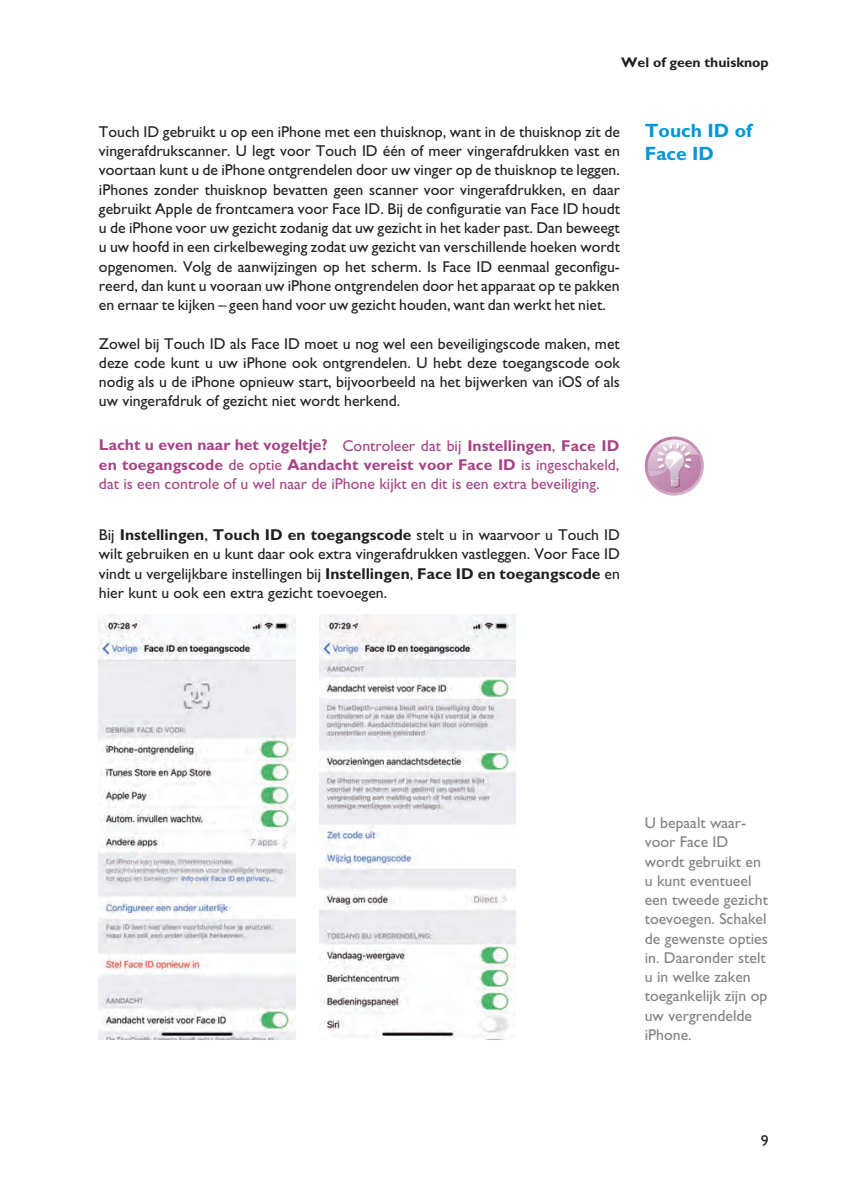
<style>
.page{position:relative;width:843px;height:1191px;background:#fff}
.page>*{position:absolute;margin:0;border:0;box-sizing:border-box;transform-origin:0 0}
.t1{font:700 19.25px/22.8px "Gill Sans";color:#0095d9}
.t2{font:15.75px/19.2px "Gill Sans";color:#231f20;text-align:justify}
.t3{font:15.75px/19.6px "Gill Sans";color:#a54586;text-align:justify}
.t4{font:15.75px/19.2px "Gill Sans";color:#808285}
.t5{font:700 14px "Gill Sans";color:#231f20}
.s1{font-weight:700}
</style>
<div class="page">
<img style="left:99px;top:615px;width:196px;height:425px">
<img style="left:320px;top:615px;width:196px;height:425px">
<svg style="left:645px;top:436px;width:59px;height:59px"></svg>
<p class="t5" style="left:621px;top:57px;width:149px">Wel of geen thuisknop</p>
<p class="t2" style="left:99px;top:124px;width:522px">Touch ID gebruikt u op een iPhone met een thuisknop, want in de thuisknop zit de vingerafdrukscanner. U legt voor Touch ID één of meer vingerafdrukken vast en voortaan kunt u de iPhone ontgrendelen door uw vinger op de thuisknop te leggen. iPhones zonder thuisknop bevatten geen scanner voor vingerafdrukken, en daar gebruikt Apple de frontcamera voor Face ID. Bij de configuratie van Face ID houdt u de iPhone voor uw gezicht zodanig dat uw gezicht in het kader past. Dan beweegt u uw hoofd in een cirkelbeweging zodat uw gezicht van verschillende hoeken wordt opgenomen. Volg de aanwijzingen op het scherm. Is Face ID eenmaal geconfigu&shy;reerd, dan kunt u vooraan uw iPhone ontgrendelen door het apparaat op te pakken en ernaar te kijken – geen hand voor uw gezicht houden, want dan werkt het niet.</p>
<p class="t2" style="left:99px;top:335px;width:522px">Zowel bij Touch ID als Face ID moet u nog wel een beveiligingscode maken, met deze code kunt u uw iPhone ook ontgrendelen. U hebt deze toegangscode ook nodig als u de iPhone opnieuw start, bijvoorbeeld na het bijwerken van iOS of als uw vingerafdruk of gezicht niet wordt herkend.</p>
<p class="t3" style="left:99px;top:437px;width:522px"><span class="s1">Lacht u even naar het vogeltje?</span> Controleer dat bij <span class="s1">Instellingen</span>, <span class="s1">Face ID en toegangscode</span> de optie <span class="s1">Aandacht vereist voor Face ID</span> is ingeschakeld, dat is een controle of u wel naar de iPhone kijkt en dit is een extra beveiliging.</p>
<p class="t2" style="left:99px;top:527px;width:522px">Bij <span class="s1">Instellingen</span>, <span class="s1">Touch ID en toegangscode</span> stelt u in waarvoor u Touch ID wilt gebruiken en u kunt daar ook extra vingerafdrukken vastleggen. Voor Face ID vindt u vergelijkbare instellingen bij <span class="s1">Instellingen</span>, <span class="s1">Face ID en toegangscode</span> en hier kunt u ook een extra gezicht toevoegen.</p>
<p class="t1" style="left:645px;top:121px;width:109px">Touch ID of<br>Face ID</p>
<p class="t4" style="left:645px;top:815px;width:125px">U bepaalt waar&shy;voor Face ID wordt gebruikt en u kunt eventueel een tweede gezicht toevoegen. Schakel de gewenste opties in. Daaronder stelt u in welke zaken toegankelijk zijn op uw vergrendelde iPhone.</p>
<p class="t2" style="left:761px;top:1133px;width:9px">9</p>
</div>
